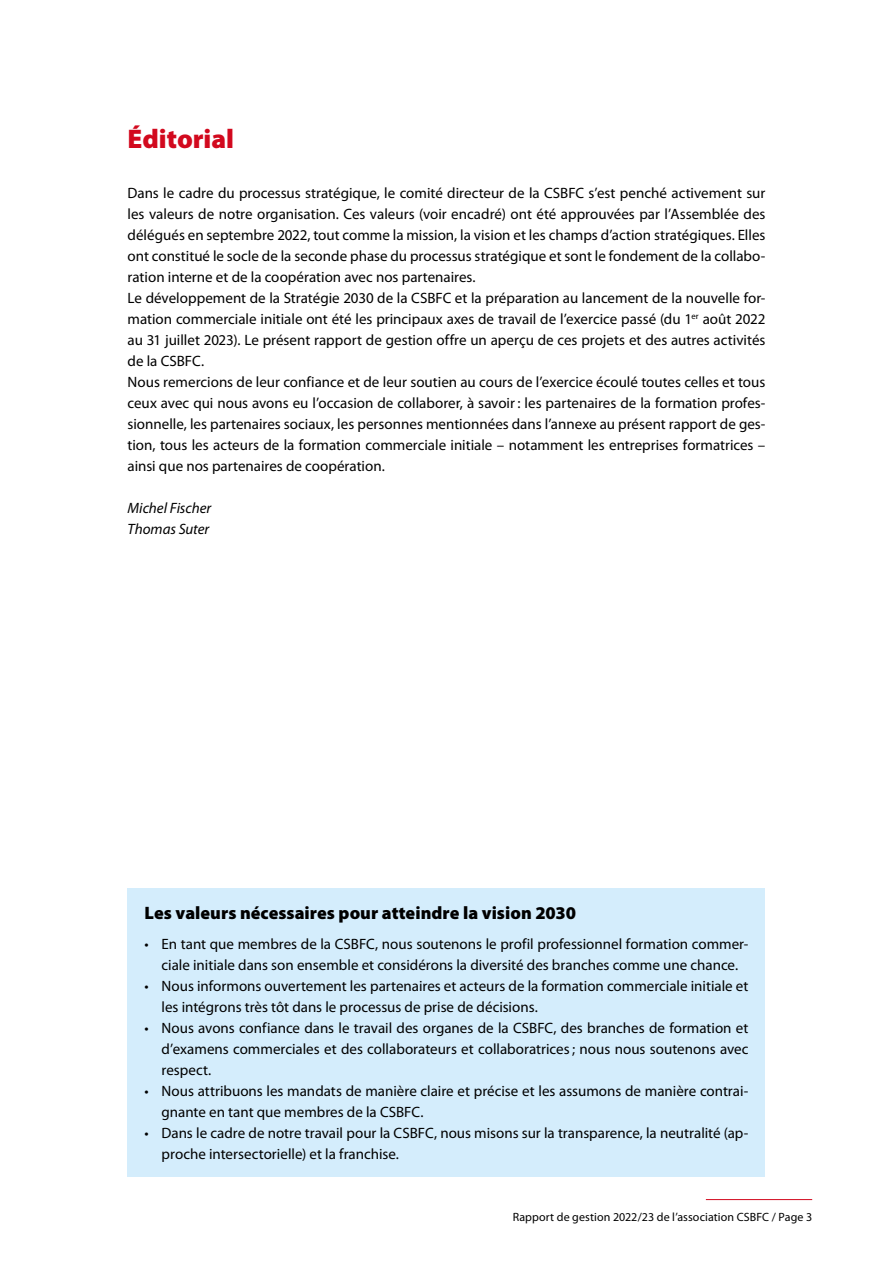
<style>
.page{position:relative;width:893px;height:1263px;background:#fff}
.page>*{position:absolute;margin:0;border:0;box-sizing:border-box;transform-origin:0 0}
.t1{font:900 27px "Myriad Pro";color:#d2091e}
.t2{font:900 18px "Myriad Pro";color:#000}
.t3{font:15px/21px "Myriad Pro";color:#000}
.t4{font:italic 15px/21px "Myriad Pro";color:#000}
.t5{font:12px "Myriad Pro";letter-spacing:.01em;color:#000}
</style>
<div class="page">
<hr style="left:706px;top:1199px;width:106px;height:1px;background:#d2091e">
<div style="left:128px;top:889px;width:637px;height:288px;background:#d4edfc"></div>
<h1 class="t1" style="left:128px;top:123px;width:108px">Éditorial</h1>
<p class="t3" style="left:128px;top:183px;width:639px">Dans le cadre du processus stratégique, le comité directeur de la CSBFC s’est penché activement sur les valeurs de notre organisation. Ces valeurs (voir encadré) ont été approuvées par l’Assemblée des délégués en septembre 2022, tout comme la mission, la vision et les champs d’action stratégiques. Elles ont constitué le socle de la seconde phase du processus stratégique et sont le fondement de la collabo&shy;ration interne et de la coopération avec nos partenaires.<br>Le développement de la Stratégie 2030 de la CSBFC et la préparation au lancement de la nouvelle for&shy;mation commerciale initiale ont été les principaux axes de travail de l’exercice passé (du 1<sup>er</sup> août 2022 au 31 juillet 2023). Le présent rapport de gestion offre un aperçu de ces projets et des autres activités de la CSBFC.<br>Nous remercions de leur confiance et de leur soutien au cours de l’exercice écoulé toutes celles et tous ceux avec qui nous avons eu l’occasion de collaborer, à savoir : les partenaires de la formation profes&shy;sionnelle, les partenaires sociaux, les personnes mentionnées dans l’annexe au présent rapport de ges&shy;tion, tous les acteurs de la formation commerciale initiale – notamment les entreprises formatrices – ainsi que nos partenaires de coopération.</p>
<p class="t4" style="left:128px;top:498px;width:85px">Michel Fischer<br>Thomas Suter</p>
<p class="t2" style="left:145px;top:903px;width:433px">Les valeurs nécessaires pour atteindre la vision 2030</p>
<p class="t3" style="left:145px;top:933px;width:605px;text-align:center">• En tant que membres de la CSBFC, nous soutenons le profil professionnel formation commer&shy;ciale initiale dans son ensemble et considérons la diversité des branches comme une chance.</p>
<p class="t3" style="left:162px;top:975px;width:588px;text-indent:-17px">• Nous informons ouvertement les partenaires et acteurs de la formation commerciale initiale et les intégrons très tôt dans le processus de prise de décisions.</p>
<p class="t3" style="left:162px;top:1017px;width:588px;text-align:justify;text-indent:-17px">• Nous avons confiance dans le travail des organes de la CSBFC, des branches de formation et d’examens commerciales et des collaborateurs et collaboratrices ; nous nous soutenons avec respect.</p>
<p class="t3" style="left:162px;top:1080px;width:588px;text-indent:-17px">• Nous attribuons les mandats de manière claire et précise et les assumons de manière contrai&shy;gnante en tant que membres de la CSBFC.</p>
<p class="t3" style="left:162px;top:1122px;width:588px;text-indent:-17px">• Dans le cadre de notre travail pour la CSBFC, nous misons sur la transparence, la neutralité (ap&shy;proche intersectorielle) et la franchise.</p>
<p class="t5" style="left:513px;top:1209px;width:301px">Rapport de gestion 2022/23 de l’association CSBFC / Page 3</p>
</div>
